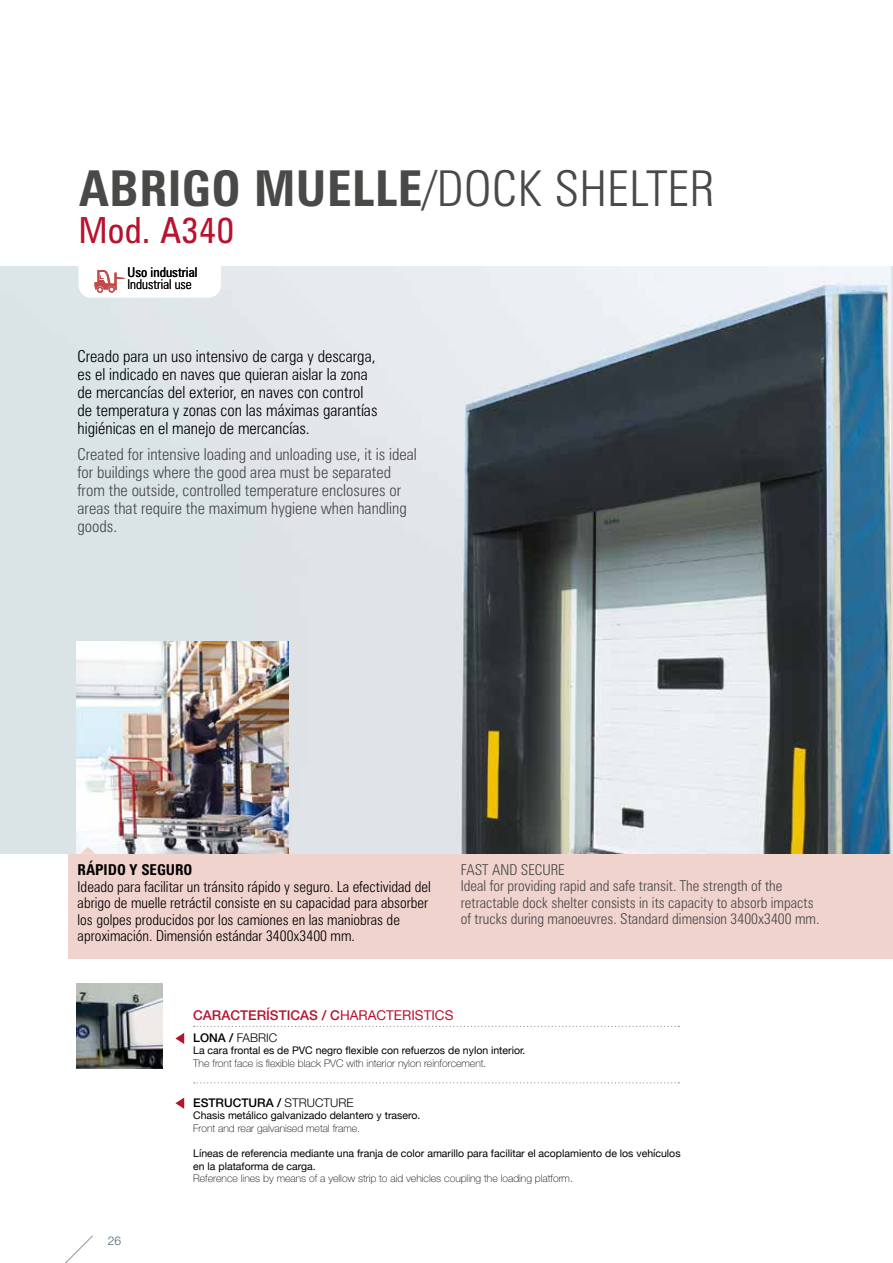
<style>
.page{position:relative;width:893px;height:1263px;background:#fff}
.page>*{position:absolute;margin:0;border:0;box-sizing:border-box;transform-origin:0 0}
.t1{font:700 condensed 49.5px "Zurich BT";letter-spacing:.01em;color:#494948}
.t2{font:condensed 36px "Zurich BT";letter-spacing:.01em;color:#b8122d}
.t3{font:300 condensed 16.5px/18px "Zurich BT";color:#000}
.t4{font:300 condensed 16.5px/18px "Zurich BT";color:#494948}
.t5{font:300 condensed 15px/16.5px "Zurich BT";color:#000}
.t6{font:300 condensed 15px/16.5px "Zurich BT";color:#494948}
.t7{font:700 condensed 15px "Zurich BT";color:#000}
.t8{font:500 13.5px "Helvetica Neue";color:#b8122d}
.t9{font:condensed 13.5px "Zurich BT";color:#000}
.t10{font:300 condensed 13.5px "Zurich BT";color:#000}
.t11{font:500 12px "Helvetica Neue";color:#000}
.t12{font:300 12px "Helvetica Neue";color:#000}
.t13{font:300 12px "Helvetica Neue";color:#4a6172}
.t14{font:10.5px/12.6px "Helvetica Neue";color:#000}
.t15{font:100 10.5px "Helvetica Neue";color:#000}
.s1{font-weight:300}
.s2{font-weight:400}
.s3{font-weight:500}
</style>
<div class="page">
<div style="left:68px;top:854px;width:825px;height:105px;background:#f0d3cd"></div>
<img style="left:0;top:266px;width:892px;height:588px">
<img style="left:76px;top:641px;width:213px;height:213px">
<svg style="left:81px;top:847px;width:14px;height:7px"></svg>
<svg style="left:194px;top:1026px;width:485px;height:1px"></svg>
<svg style="left:194px;top:1082px;width:485px;height:1px"></svg>
<svg style="left:175px;top:1033px;width:9px;height:11px"></svg>
<svg style="left:175px;top:1097px;width:9px;height:12px"></svg>
<img style="left:78px;top:983px;width:85px;height:85px">
<svg style="left:79px;top:266px;width:142px;height:32px"></svg>
<hr style="left:892px;top:266px;width:1px;height:588px;background:#ececed">
<svg style="left:65px;top:1235px;width:28px;height:28px"></svg>
<h1 class="t1" style="left:79px;top:158px;width:637px">ABRIGO MUELLE<span class="s1">/DOCK SHELTER</span></h1>
<h2 class="t2" style="left:79px;top:209px;width:157px">Mod. A340</h2>
<p class="t9" style="left:128px;top:264px;width:71px">Uso industrial</p>
<p class="t10" style="left:128px;top:276px;width:66px">Industrial use</p>
<h3 class="t3" style="left:78px;top:347px;width:301px">Creado para un uso intensivo de carga y descarga, es el indicado en naves que quieran aislar la zona de mercancías del exterior, en naves con control de temperatura y zonas con las máximas garantías higiénicas en el manejo de mercancías.</h3>
<h3 class="t4" style="left:78px;top:445px;width:341px">Created for intensive loading and unloading use, it is ideal for buildings where the good area must be separated from the outside, controlled temperature enclosures or areas that require the maximum hygiene when handling goods.</h3>
<h3 class="t7" style="left:78px;top:861px;width:116px">RÁPIDO Y SEGURO</h3>
<p class="t5" style="left:78px;top:878px;width:355px">Ideado para facilitar un tránsito rápido y seguro. La efectividad del abrigo de muelle retráctil consiste en su capacidad para absorber los golpes producidos por los camiones en las maniobras de aproximación. Dimensión estándar 3400x3400 mm.</p>
<h3 class="t6" style="left:461px;top:861px;width:360px">FAST AND SECURE<br>Ideal for providing rapid and safe transit. The strength of the retractable dock shelter consists in its capacity to absorb impacts of trucks during manoeuvres. Standard dimension 3400x3400 mm.</h3>
<p class="t8" style="left:193px;top:1007px;width:262px">CARACTERÍSTICAS / C<span class="s2">HARACTERISTICS</span></p>
<p class="t13" style="left:108px;top:1233px;width:15px">26</p>
<p class="t12" style="left:193px;top:1030px;width:86px"><span class="s3">LONA /</span> FABRIC</p>
<p class="t14" style="left:193px;top:1045px;width:334px">La cara frontal es de PVC negro flexible con refuerzos de nylon interior.</p>
<p class="t15" style="left:193px;top:1057px;width:295px">The front face is flexible black PVC with interior nylon reinforcement.</p>
<p class="t11" style="left:193px;top:1095px;width:162px">ESTRUCTURA / <span class="s1">STRUCTURE</span></p>
<p class="t14" style="left:193px;top:1110px;width:229px">Chasis metálico galvanizado delantero y trasero.</p>
<p class="t15" style="left:193px;top:1122px;width:168px">Front and rear galvanised metal frame.</p>
<p class="t14" style="left:193px;top:1147px;width:489px">Líneas de referencia mediante una franja de color amarillo para facilitar el acoplamiento de los vehículos en la plataforma de carga.</p>
<p class="t15" style="left:193px;top:1172px;width:381px">Reference lines by means of a yellow strip to aid vehicles coupling the loading platform.</p>
</div>
